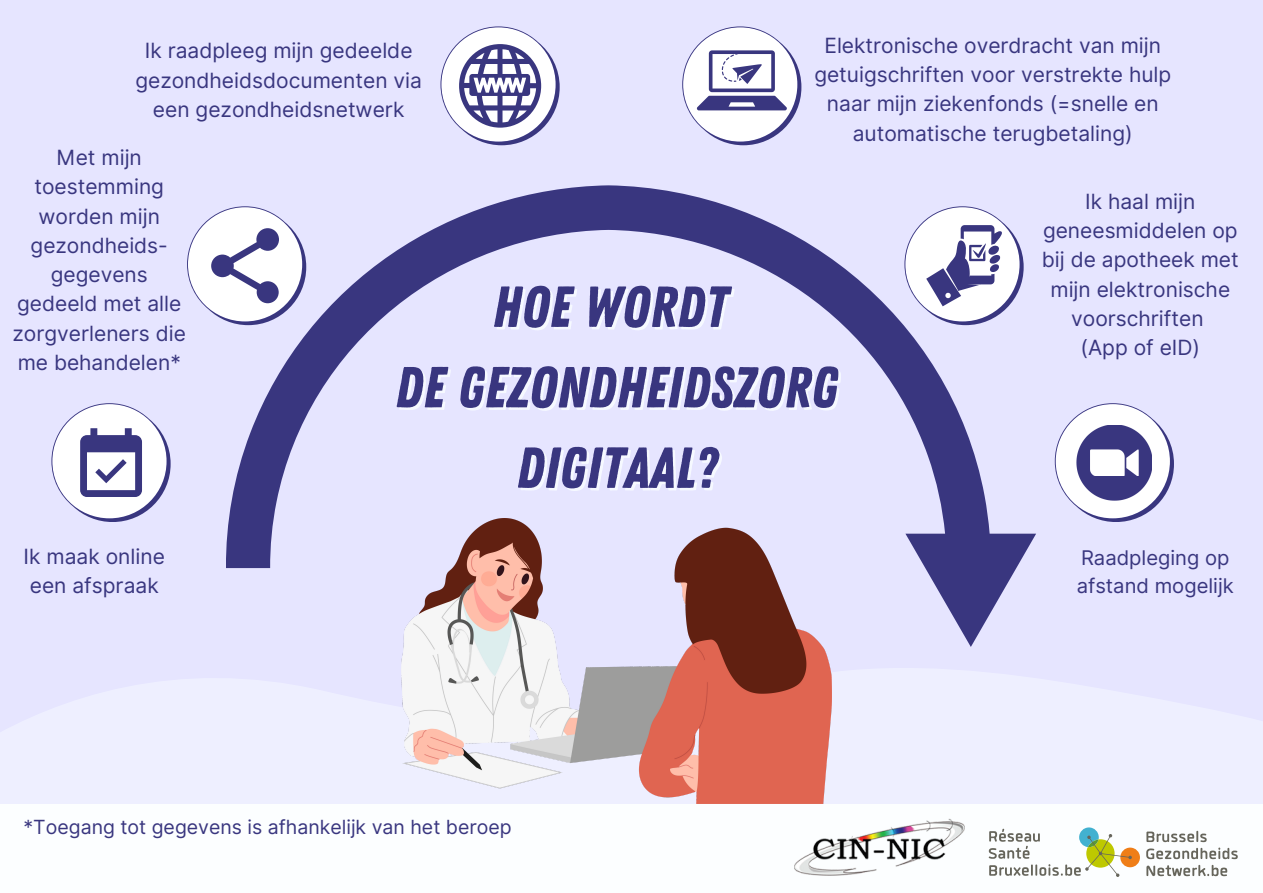
<style>
.page{position:relative;width:1263px;height:893px;background:#e6e5ff}
.page>*{position:absolute;margin:0;border:0;box-sizing:border-box;transform-origin:0 0}
.t1{font:57.75px/80.4px "Zing Rust Base";color:#39367f;text-align:center}
.t2{font:21px/29.2px "Inter";color:#39367f;text-align:center}
.t3{font:20.25px/28.1px "Inter";color:#39367f}
.t4{font:19.5px "Inter";color:#39367f}
</style>
<div class="page">
<svg style="left:226px;top:185px;width:810px;height:462px"></svg>
<div style="left:0;top:668px;width:1263px;height:225px;background:linear-gradient(to bottom,#e7e7ff,#fff)"></div>
<svg style="left:187px;top:206px;width:119px;height:119px"></svg>
<svg style="left:440px;top:26px;width:120px;height:119px"></svg>
<img style="left:794px;top:804px;width:170px;height:72px">
<svg style="left:904px;top:206px;width:120px;height:119px"></svg>
<svg style="left:51px;top:403px;width:120px;height:119px"></svg>
<svg style="left:682px;top:26px;width:119px;height:119px"></svg>
<svg style="left:1055px;top:403px;width:119px;height:119px"></svg>
<div style="left:1073px;top:422px;width:82px;height:81px;background:#fff"></div>
<svg style="left:1077px;top:425px;width:75px;height:75px;fill:#39367f"></svg>
<div style="left:1090px;top:449px;width:48px;height:27px;background:#fff"></div>
<img style="left:401px;top:518px;width:430px;height:286px">
<div style="left:1120px;top:847px;width:20px;height:20px;background:#ef7e18;border-radius:50%"></div>
<svg style="left:1146px;top:831px;width:92px;height:28px"></svg>
<svg style="left:1146px;top:865px;width:81px;height:11px"></svg>
<svg style="left:989px;top:827px;width:143px;height:50px"></svg>
<p class="t2" style="left:135px;top:36px;width:288px">Ik raadpleeg mijn gedeelde gezondheidsdocumenten via een gezondheidsnetwerk</p>
<p class="t2" style="left:814px;top:30px;width:358px">Elektronische overdracht van mijn getuigschriften voor verstrekte hulp naar mijn ziekenfonds (=snelle en automatische terugbetaling)</p>
<p class="t2" style="left:31px;top:143px;width:139px">Met mijn toestemming worden mijn gezondheids-</p>
<p class="t2" style="left:13px;top:260px;width:175px">gegevens gedeeld met alle zorgverleners die me behandelen*</p>
<p class="t2" style="left:24px;top:542px;width:143px;text-align:left">Ik maak online een afspraak</p>
<p class="t1" style="left:492px;top:268px;width:237px">HOE WORDT</p>
<p class="t1" style="left:395px;top:349px;width:444px">DE GEZONDHEIDSZORG<br>DIGITAAL?</p>
<p class="t4" style="left:24px;top:815px;width:490px">*Toegang tot gegevens is afhankelijk van het beroep</p>
<p class="t2" style="left:1042px;top:187px;width:198px">Ik haal mijn geneesmiddelen op bij de apotheek met mijn elektronische voorschriften</p>
<p class="t2" style="left:1080px;top:333px;width:121px">(App of eID)</p>
<p class="t3" style="left:1077px;top:544px;width:159px">Raadpleging op afstand mogelijk</p>
</div>
